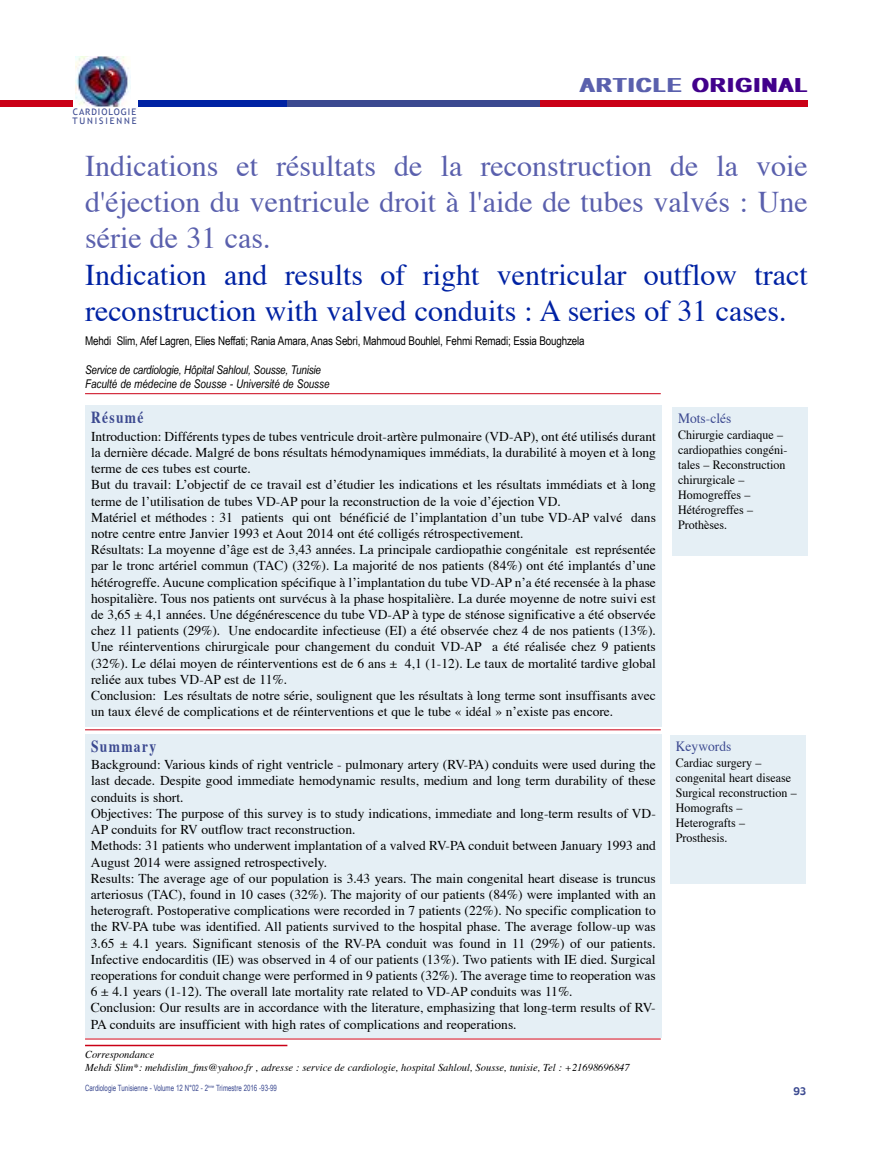
<style>
.page{position:relative;width:893px;height:1149px;background:#fff}
.page>*{position:absolute;margin:0;border:0;box-sizing:border-box;transform-origin:0 0}
.t1{font:30px/36px "Times";color:#5a60ad;text-align:justify}
.t2{font:30px/36px "Times";color:#0022a3}
.t3{font:900 19.5px "Arial";color:#41008b}
.t4{font:700 16.8px "Times";letter-spacing:.1em;color:#3b4990;scale:.8 1}
.t5{font:14.1px "Times";color:#3b4990;scale:.95 1}
.t6{font:13.5px/16.2px "Times";color:#000}
.t7{font:12.6px/15px "Times";color:#000;scale:.95 1}
.t8{font:12px "Arial Narrow";letter-spacing:-.015em;color:#000}
.t9{font:italic 12px/14.4px "Arial Narrow";letter-spacing:-.015em;color:#000}
.t10{font:italic 10.5px/12.6px "Times";color:#000}
.t11{font:10.5px "Gadget";color:#3b4990}
.t12{font:9px/9px "Trebuchet MS";letter-spacing:.105em;color:#3b4990}
.t13{font:8.7px "Arial Narrow";color:#3b4990;scale:.87 1}
.s1{color:#5a60ad}
</style>
<div class="page">
<img style="left:75px;top:56px;width:56px;height:50px">
<div style="left:539px;top:100px;width:269px;height:6px;background:#ca0016"></div>
<div style="left:287px;top:100px;width:253px;height:6px;background:#3b4990"></div>
<div style="left:138px;top:100px;width:149px;height:6px;background:#0022a3"></div>
<div style="left:0;top:100px;width:73px;height:6px;background:#ca0016"></div>
<hr style="left:85px;top:1038px;width:576px;height:1px;background:#ca0016">
<hr style="left:85px;top:729px;width:576px;height:1px;background:#ca0016">
<hr style="left:85px;top:393px;width:576px;height:1px;background:#ca0016">
<div style="left:670px;top:734px;width:136px;height:149px;background:#e5eff5"></div>
<div style="left:672px;top:407px;width:136px;height:149px;background:#e5eff5"></div>
<hr style="left:85px;top:1044px;width:202px;height:1px;background:#ca0016">
<div style="left:85px;top:733px;width:577px;height:304px;background:#e5eff5"></div>
<div style="left:85px;top:405px;width:577px;height:322px;background:#e5eff5"></div>
<p class="t12" style="left:72px;top:107px;width:66px">CARDIOLOGIE<br>TUNISIENNE</p>
<h2 class="t3" style="left:580px;top:78px;width:230px"><span class="s1">ARTICLE</span> ORIGINAL</h2>
<h1 class="t1" style="left:85px;top:150px;width:724px">Indications et résultats de la reconstruction de la voie d'éjection du ventricule droit à l'aide de tubes valvés : Une série de 31 cas.</h1>
<h1 class="t2" style="left:85px;top:259px;width:724px">Indication and results of right ventricular outflow tract reconstruction with valved conduits : A series of 31 cases.</h1>
<p class="t8" style="left:85px;top:334px;width:501px">Mehdi Slim, Afef Lagren, Elies Neffati; rania Amara, Anas Sebri, Mahmoud Bouhlel, Fehmi remadi; Essia Boughzela</p>
<p class="t9" style="left:85px;top:362px;width:246px">Service de cardiologie, Hôpital Sahloul, Sousse, Tunisie<br>Faculté de médecine de Sousse - Université de Sousse</p>
<p class="t4" style="left:91px;top:410px;width:67px">Résumé</p>
<p class="t6" style="left:91px;top:429px;width:566px">Introduction: Différents types de tubes ventricule droit-artère pulmonaire (VD-AP), ont été utilisés durant la dernière décade. Malgré de bons résultats hémodynamiques immédiats, la durabilité à moyen et à long terme de ces tubes est courte.<br>But du travail: L’objectif de ce travail est d’étudier les indications et les résultats immédiats et à long terme de l’utilisation de tubes VD-AP pour la reconstruction de la voie d’éjection VD.<br>Matériel et méthodes : 31 patients qui ont bénéficié de l’implantation d’un tube VD-AP valvé dans notre centre entre Janvier 1993 et Aout 2014 ont été colligés rétrospectivement.<br>Résultats: La moyenne d’âge est de 3,43 années. La principale cardiopathie congénitale est représentée par le tronc artériel commun (TAC) (32%). La majorité de nos patients (84%) ont été implantés d’une hétérogreffe. Aucune complication spécifique à l’implantation du tube VD-AP n’a été recensée à la phase hospitalière. Tous nos patients ont survécus à la phase hospitalière. La durée moyenne de notre suivi est de 3,65 ± 4,1 années. Une dégénérescence du tube VD-AP à type de sténose significative a été observée chez 11 patients (29%). Une endocardite infectieuse (EI) a été observée chez 4 de nos patients (13%).<br>Une réinterventions chirurgicale pour changement du conduit VD-AP a été réalisée chez 9 patients (32%). Le délai moyen de réinterventions est de 6 ans ± 4,1 (1-12). Le taux de mortalité tardive global reliée aux tubes VD-AP est de 11%.<br>Conclusion: Les résultats de notre série, soulignent que les résultats à long terme sont insuffisants avec un taux élevé de complications et de réinterventions et que le tube « idéal » n’existe pas encore.</p>
<p class="t4" style="left:91px;top:738px;width:83px">Summary</p>
<p class="t6" style="left:91px;top:757px;width:567px">Background: Various kinds of right ventricle - pulmonary artery (RV-PA) conduits were used during the last decade. Despite good immediate hemodynamic results, medium and long term durability of these conduits is short.<br>Objectives: The purpose of this survey is to study indications, immediate and long-term results of VD-AP conduits for RV outflow tract reconstruction.<br>Methods: 31 patients who underwent implantation of a valved RV-PA conduit between January 1993 and August 2014 were assigned retrospectively.<br>Results: The average age of our population is 3.43 years. The main congenital heart disease is truncus arteriosus (TAC), found in 10 cases (32%). The majority of our patients (84%) were implanted with an heterograft. Postoperative complications were recorded in 7 patients (22%). No specific complication to the RV-PA tube was identified. All patients survived to the hospital phase. The average follow-up was 3.65 ± 4.1 years. Significant stenosis of the RV-PA conduit was found in 11 (29%) of our patients.<br>Infective endocarditis (IE) was observed in 4 of our patients (13%). Two patients with IE died. Surgical reoperations for conduit change were performed in 9 patients (32%). The average time to reoperation was 6 ± 4.1 years (1-12). The overall late mortality rate related to VD-AP conduits was 11%.<br>Conclusion: Our results are in accordance with the literature, emphasizing that long-term results of RV-PA conduits are insufficient with high rates of complications and reoperations.</p>
<p class="t5" style="left:678px;top:412px;width:58px">Mots-clés</p>
<p class="t7" style="left:678px;top:428px;width:117px">Chirurgie cardiaque – cardiopathies congéni&shy;tales – Reconstruction chirurgicale –<br>Homogreffes –<br>Hétérogreffes –<br>Prothèses.</p>
<p class="t5" style="left:676px;top:739px;width:60px">Keywords</p>
<p class="t7" style="left:676px;top:755px;width:129px">Cardiac surgery – congenital heart disease<br>Surgical reconstruction –<br>Homografts –<br>Heterografts –<br>Prosthesis.</p>
<p class="t10" style="left:85px;top:1048px;width:546px">Correspondance<br>Mehdi Slim*: mehdislim_fms@yahoo.fr , adresse : service de cardiologie, hospital Sahloul, Sousse, tunisie, Tel : +21698696847</p>
<p class="t13" style="left:85px;top:1082px;width:222px">Cardiologie Tunisienne - Volume 12 N°02 - 2<sup>ème</sup> Trimestre 2016 -93-99</p>
<p class="t11" style="left:793px;top:1084px;width:15px">93</p>
</div>
